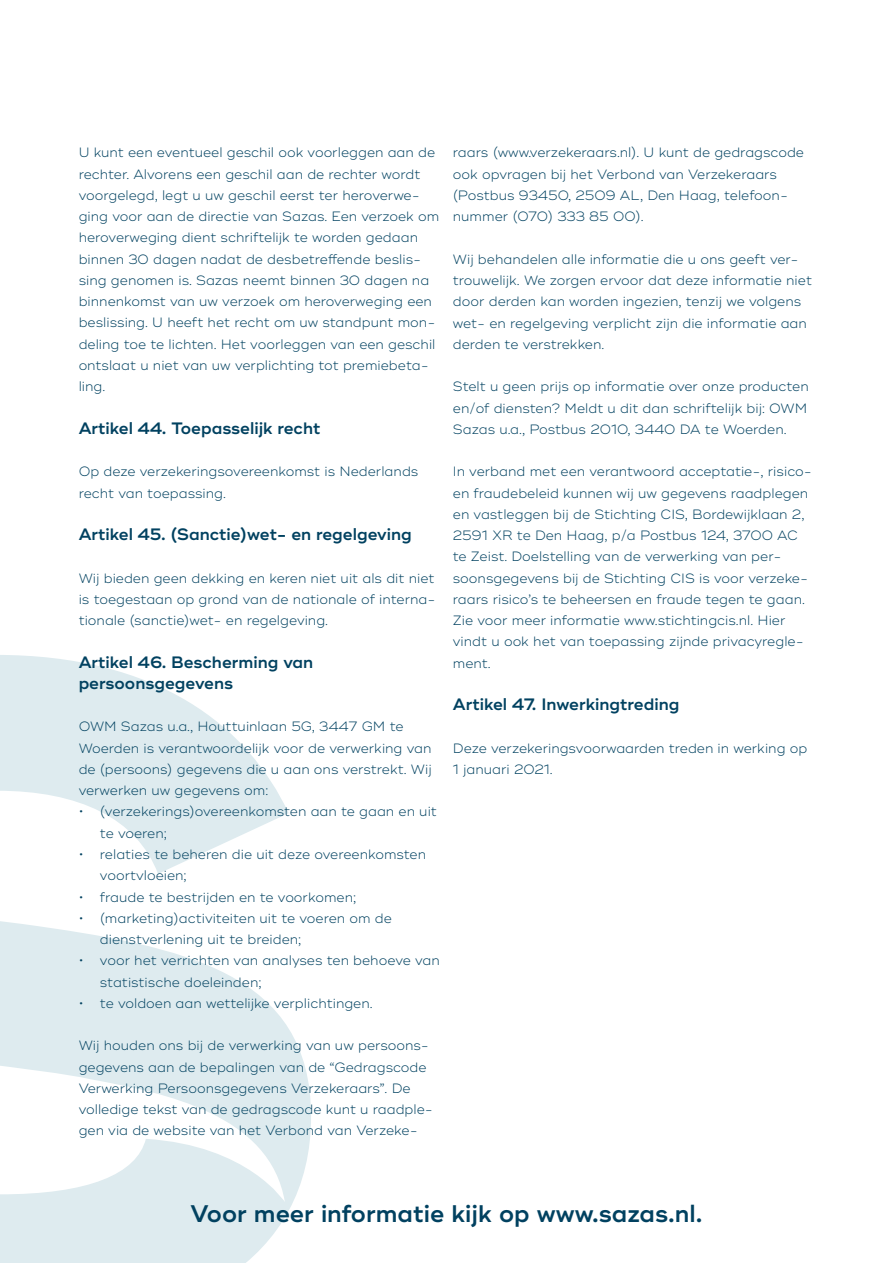
<style>
.page{position:relative;width:893px;height:1263px;background:#fff}
.page>*{position:absolute;margin:0;border:0;box-sizing:border-box;transform-origin:0 0}
.t1{font:600 24px "Ridley Grotesk";color:#014160}
.t2{font:600 16.5px/21.3px "Ridley Grotesk";color:#014160}
.t3{font:300 13.5px/21.3px "Ridley Grotesk";color:#014160}
</style>
<div class="page">
<svg style="left:0;top:655px;width:311px;height:608px;fill:#deebef"></svg>
<p class="t3" style="left:79px;top:142px;width:362px">U kunt een eventueel geschil ook voorleggen aan de rechter. Alvorens een geschil aan de rechter wordt voorgelegd, legt u uw geschil eerst ter heroverwe&shy;ging voor aan de directie van Sazas. Een verzoek om heroverweging dient schriftelijk te worden gedaan binnen 30 dagen nadat de desbetreffende beslis&shy;sing genomen is. Sazas neemt binnen 30 dagen na binnenkomst van uw verzoek om heroverweging een beslissing. U heeft het recht om uw standpunt mon&shy;deling toe te lichten. Het voorleggen van een geschil ontslaat u niet van uw verplichting tot premiebeta&shy;ling.</p>
<p class="t2" style="left:79px;top:418px;width:243px">Artikel 44. Toepasselijk recht</p>
<p class="t3" style="left:79px;top:461px;width:341px">Op deze verzekeringsovereenkomst is Nederlands recht van toepassing.</p>
<p class="t2" style="left:79px;top:524px;width:335px">Artikel 45. (Sanctie)wet- en regelgeving</p>
<p class="t3" style="left:79px;top:567px;width:358px;text-align:justify">Wij bieden geen dekking en keren niet uit als dit niet is toegestaan op grond van de nationale of interna&shy;tionale (sanctie)wet- en regelgeving.</p>
<p class="t2" style="left:79px;top:652px;width:236px">Artikel 46. Bescherming van persoonsgegevens</p>
<p class="t3" style="left:79px;top:716px;width:355px">OWM Sazas u.a., Houttuinlaan 5G, 3447 GM te Woerden is verantwoordelijk voor de verwerking van de (persoons) gegevens die u aan ons verstrekt. Wij verwerken uw gegevens om:</p>
<p class="t3" style="left:100px;top:801px;width:338px;text-indent:-21px">• (verzekerings)overeenkomsten aan te gaan en uit te voeren;</p>
<p class="t3" style="left:100px;top:844px;width:328px;text-indent:-21px">• relaties te beheren die uit deze overeenkomsten voortvloeien;</p>
<p class="t3" style="left:79px;top:886px;width:279px">• fraude te bestrijden en te voorkomen;</p>
<p class="t3" style="left:100px;top:908px;width:293px;text-indent:-21px">• (marketing)activiteiten uit te voeren om de dienstverlening uit te breiden;</p>
<p class="t3" style="left:100px;top:950px;width:341px;text-indent:-21px">• voor het verrichten van analyses ten behoeve van statistische doeleinden;</p>
<p class="t3" style="left:79px;top:993px;width:296px">• te voldoen aan wettelijke verplichtingen.</p>
<p class="t3" style="left:79px;top:1035px;width:356px">Wij houden ons bij de verwerking van uw persoons&shy;gegevens aan de bepalingen van de “Gedragscode Verwerking Persoonsgegevens Verzekeraars”. De volledige tekst van de gedragscode kunt u raadple&shy;gen via de website van het Verbond van Verzeke-</p>
<p class="t3" style="left:453px;top:142px;width:353px">raars (www.verzekeraars.nl). U kunt de gedragscode ook opvragen bij het Verbond van Verzekeraars (Postbus 93450, 2509 AL, Den Haag, telefoon&shy;nummer (070) 333 85 00).</p>
<p class="t3" style="left:453px;top:249px;width:361px">Wij behandelen alle informatie die u ons geeft ver&shy;trouwelijk. We zorgen ervoor dat deze informatie niet door derden kan worden ingezien, tenzij we volgens wet- en regelgeving verplicht zijn die informatie aan derden te verstrekken.</p>
<p class="t3" style="left:453px;top:376px;width:357px;text-align:justify">Stelt u geen prijs op informatie over onze producten en/of diensten? Meldt u dit dan schriftelijk bij: OWM Sazas u.a., Postbus 2010, 3440 DA te Woerden.</p>
<p class="t3" style="left:453px;top:461px;width:360px">In verband met een verantwoord acceptatie-, risico&shy;en fraudebeleid kunnen wij uw gegevens raadplegen en vastleggen bij de Stichting CIS, Bordewijklaan 2, 2591 XR te Den Haag, p/a Postbus 124, 3700 AC te Zeist. Doelstelling van de verwerking van per&shy;soonsgegevens bij de Stichting CIS is voor verzeke&shy;raars risico’s te beheersen en fraude tegen te gaan.<br>Zie voor meer informatie www.stichtingcis.nl. Hier vindt u ook het van toepassing zijnde privacyregle&shy;ment.</p>
<p class="t2" style="left:453px;top:694px;width:228px">Artikel 47. Inwerkingtreding</p>
<p class="t3" style="left:453px;top:738px;width:356px">Deze verzekeringsvoorwaarden treden in werking op<br>1 januari 2021.</p>
<h1 class="t1" style="left:191px;top:1199px;width:513px">Voor meer informatie kijk op www.sazas.nl.</h1>
</div>
